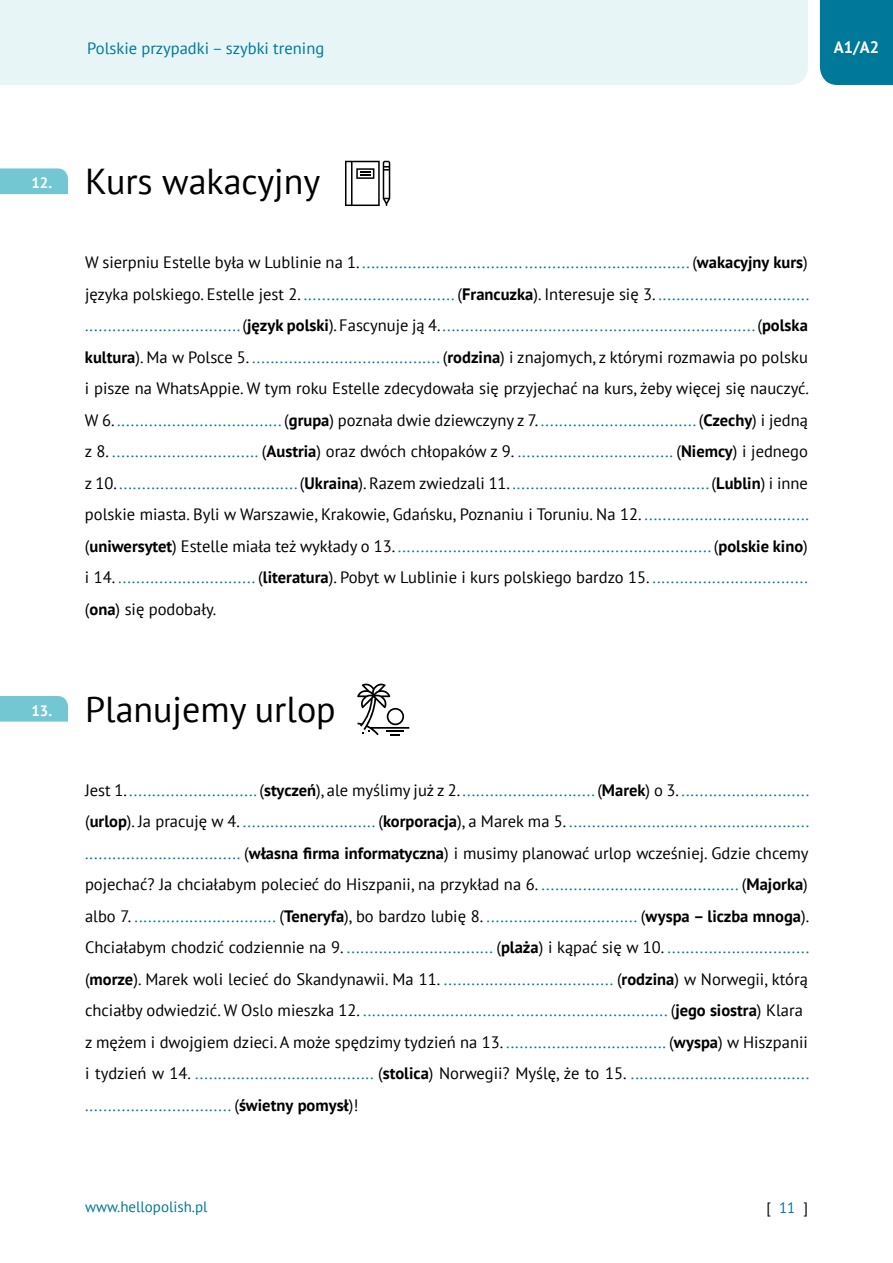
<style>
.page{position:relative;width:893px;height:1263px;background:#fff}
.page>*{position:absolute;margin:0;border:0;box-sizing:border-box;transform-origin:0 0}
.t1{font:36px "PT Sans";color:#000}
.t2{font:16.5px/31.5px "PT Sans";color:#007899;text-align:justify}
.t3{font:700 16.5px "PT Sans";color:#fff}
.t4{font:15px "PT Sans";color:#007899}
.t5{font:700 15px "PT Sans";color:#fff}
.t6{font:15px "PT Sans";color:#000}
.s1{color:#000}
.s2{font-weight:700;color:#000}
.s3{color:#007899}
</style>
<div class="page">
<div style="left:0;top:0;width:808px;height:85px;background:#e8f5f7"></div>
<div style="left:820px;top:0;width:73px;height:85px;background:#007899"></div>
<div style="left:0;top:168px;width:68px;height:26px;background:#73c7d2"></div>
<div style="left:0;top:696px;width:68px;height:25px;background:#73c7d2"></div>
<svg style="left:345px;top:161px;width:45px;height:45px"></svg>
<svg style="left:357px;top:684px;width:52px;height:52px"></svg>
<p class="t2" style="left:87px;top:32px;width:238px">Polskie przypadki – szybki trening</p>
<p class="t3" style="left:834px;top:37px;width:47px">A1/A2</p>
<p class="t5" style="left:31px;top:173px;width:22px">12.</p>
<p class="t5" style="left:31px;top:700px;width:22px">13.</p>
<h1 class="t1" style="left:85px;top:158px;width:237px">Kurs wakacyjny</h1>
<p class="t2" style="left:85px;top:246px;width:726px"><span class="s1">W sierpniu Estelle była w Lublinie na 1.</span> ....................................................................... <span class="s1">(</span><span class="s2">wakacyjny kurs</span><span class="s1">) języka polskiego. Estelle jest 2.</span> ................................. <span class="s1">(</span><span class="s2">Francuzka</span><span class="s1">). Interesuje się 3.</span> ................................. .................................. <span class="s1">(</span><span class="s2">język polski</span><span class="s1">). Fascynuje ją 4.</span> .................................................................... <span class="s1">(</span><span class="s2">polska kultura</span><span class="s1">). Ma w Polsce 5.</span> ......................................... <span class="s1">(</span><span class="s2">rodzina</span><span class="s1">) i znajomych, z którymi rozmawia po polsku i pisze na WhatsAppie. W tym roku Estelle zdecydowała się przyjechać na kurs, żeby więcej się nauczyć.<br>W 6.</span> .................................... <span class="s1">(</span><span class="s2">grupa</span><span class="s1">) poznała dwie dziewczyny z 7.</span> .................................. <span class="s1">(</span><span class="s2">Czechy</span><span class="s1">) i jedną z 8.</span> ................................ <span class="s1">(</span><span class="s2">Austria</span><span class="s1">) oraz dwóch chłopaków z 9.</span> .................................. <span class="s1">(</span><span class="s2">Niemcy</span><span class="s1">) i jednego z 10.</span> ....................................... <span class="s1">(</span><span class="s2">Ukraina</span><span class="s1">). Razem zwiedzali 11.</span> ........................................... <span class="s1">(</span><span class="s2">Lublin</span><span class="s1">) i inne polskie miasta. Byli w Warszawie, Krakowie, Gdańsku, Poznaniu i Toruniu. Na 12.</span> .................................... <span class="s1">(</span><span class="s2">uniwersytet</span><span class="s1">) Estelle miała też wykłady o 13.</span> .................................................................... <span class="s1">(</span><span class="s2">polskie kino</span><span class="s1">) i 14.</span> .............................. <span class="s1">(</span><span class="s2">literatura</span><span class="s1">). Pobyt w Lublinie i kurs polskiego bardzo 15.</span> .................................. <span class="s1">(</span><span class="s2">ona</span><span class="s1">) się podobały.</span></p>
<h1 class="t1" style="left:85px;top:686px;width:252px">Planujemy urlop</h1>
<p class="t2" style="left:85px;top:774px;width:726px;text-align:left"><span class="s1">Jest 1.</span> ............................ <span class="s1">(</span><span class="s2">styczeń</span><span class="s1">), ale myślimy już z 2.</span> ............................. <span class="s1">(</span><span class="s2">Marek</span><span class="s1">) o 3.</span> ............................ <span class="s1">(</span><span class="s2">urlop</span><span class="s1">). Ja pracuję w 4.</span> ............................. <span class="s1">(</span><span class="s2">korporacja</span><span class="s1">), a Marek ma 5.</span> .................................................... .................................. <span class="s1">(</span><span class="s2">własna firma informatyczna</span><span class="s1">) i musimy planować urlop wcześniej. Gdzie chcemy pojechać? Ja chciałabym polecieć do Hiszpanii, na przykład na 6.</span> ........................................... <span class="s1">(</span><span class="s2">Majorka</span><span class="s1">) albo 7.</span> ............................... <span class="s1">(</span><span class="s2">Teneryfa</span><span class="s1">), bo bardzo lubię 8.</span> ................................. <span class="s1">(</span><span class="s2">wyspa – liczba mnoga</span><span class="s1">).<br>Chciałabym chodzić codziennie na 9.</span> ................................ <span class="s1">(</span><span class="s2">plaża</span><span class="s1">) i kąpać się w 10.</span> ............................... <span class="s1">(</span><span class="s2">morze</span><span class="s1">). Marek woli lecieć do Skandynawii. Ma 11.</span> ..................................... <span class="s1">(</span><span class="s2">rodzina</span><span class="s1">) w Norwegii, którą chciałby odwiedzić. W Oslo mieszka 12.</span> .................................................................. <span class="s1">(</span><span class="s2">jego siostra</span><span class="s1">) Klara z mężem i dwojgiem dzieci. A może spędzimy tydzień na 13.</span> ................................... <span class="s1">(</span><span class="s2">wyspa</span><span class="s1">) w Hiszpanii i tydzień w 14.</span> ....................................... <span class="s1">(</span><span class="s2">stolica</span><span class="s1">) Norwegii? Myślę, że to 15.</span> ....................................... ................................ <span class="s1">(</span><span class="s2">świetny pomysł</span><span class="s1">)!</span></p>
<p class="t4" style="left:85px;top:1197px;width:124px">www.hellopolish.pl</p>
<p class="t6" style="left:766px;top:1198px;width:43px">[ <span class="s3">11</span> ]</p>
</div>
